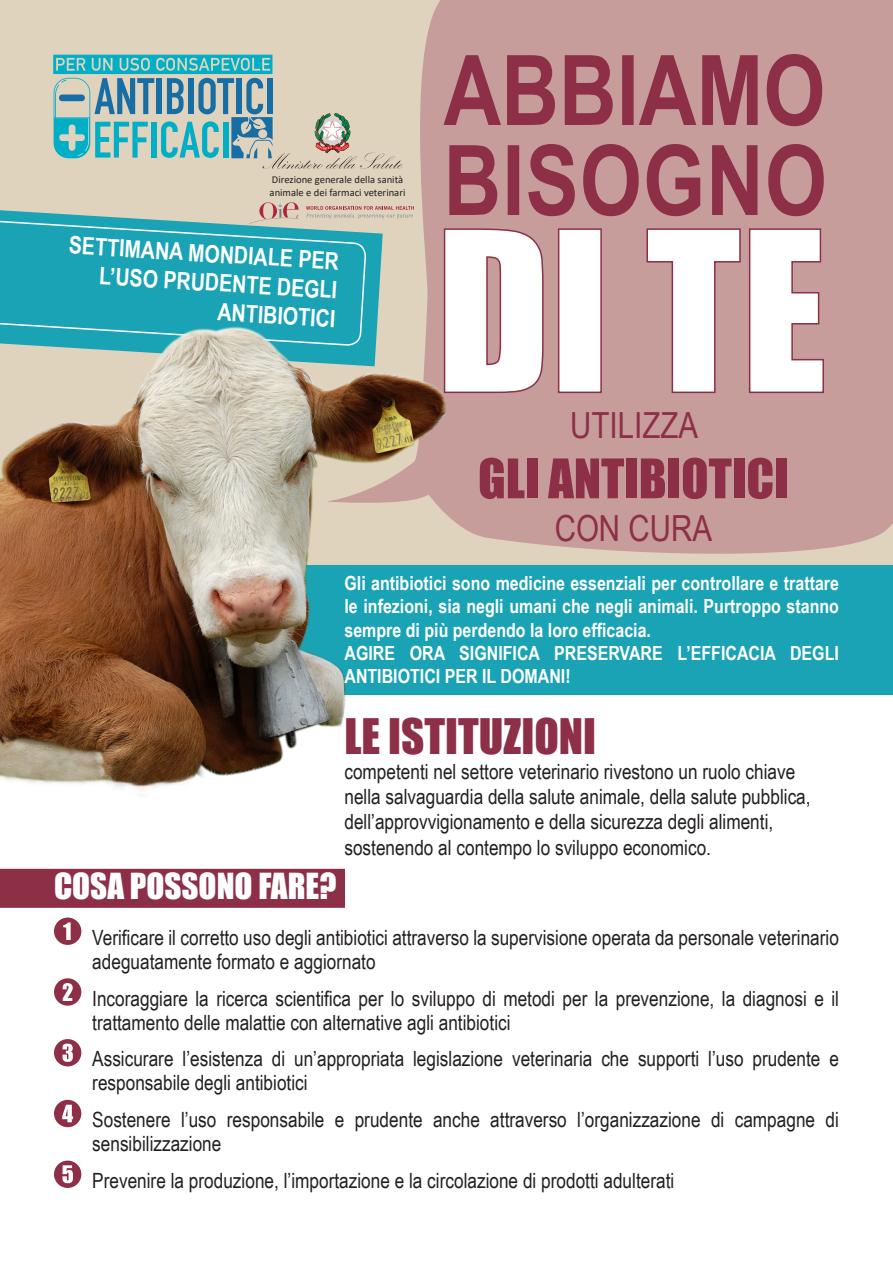
<style>
.page{position:relative;width:893px;height:1263px;background:#fff}
.page>*{position:absolute;margin:0;border:0;box-sizing:border-box;transform-origin:0 0}
.t1{font:50.4px "Impact";color:#8d2f47}
.t2{font:45px "Impact";color:#8d2f47}
.t3{font:36px "Arial Narrow";color:#8d2f47}
.Stile_di_paragrafo_2{font:33px "Impact";color:#fff}
.t4{font:700 24px/28.5px "Arial Narrow";color:#fff;text-align:right}
.Stile_di_paragrafo_1{font:21px/24px "Arial Narrow";color:#231f20}
.t5{font:700 19.5px/23.4px "Arial Narrow";color:#fff;text-align:justify}
.t6{font:10.5px "Calibri";color:#231f20}
</style>
<div class="page">
<div style="left:0;top:0;width:893px;height:568px;background:#e0d3be"></div>
<div style="left:0;top:565px;width:893px;height:129px;background:#1aa2b5"></div>
<div style="left:420px;top:0;width:473px;height:554px;background:#c79d9c"></div>
<svg style="left:443px;top:228px;width:382px;height:166px;background:#e4d0d1"></svg>
<svg style="left:449px;top:144px;width:375px;height:72px;background:#aa6772"></svg>
<svg style="left:443px;top:54px;width:379px;height:72px;background:#a96571"></svg>
<svg style="left:0;top:210px;width:383px;height:106px"></svg>
<svg style="left:0;top:216px;width:367px;height:100px;background:#27a5b6"></svg>
<img style="left:0;top:316px;width:472px;height:480px">
<svg style="left:249px;top:202px;width:50px;height:22px"></svg>
<svg style="left:306px;top:206px;width:108px;height:13px"></svg>
<svg style="left:53px;top:55px;width:350px;height:114px"></svg>
<div style="left:0;top:869px;width:345px;height:39px;background:#8d2f47"></div>
<div style="left:54px;top:917px;width:27px;height:28px;background:#8d2f47;border-radius:50%"></div>
<svg style="left:63px;top:922px;width:8px;height:18px"></svg>
<div style="left:54px;top:978px;width:27px;height:28px;background:#8d2f47;border-radius:50%"></div>
<svg style="left:63px;top:983px;width:10px;height:18px"></svg>
<div style="left:54px;top:1039px;width:27px;height:27px;background:#8d2f47;border-radius:50%"></div>
<svg style="left:63px;top:1043px;width:10px;height:19px"></svg>
<div style="left:54px;top:1100px;width:27px;height:27px;background:#8d2f47;border-radius:50%"></div>
<svg style="left:62px;top:1105px;width:11px;height:17px"></svg>
<div style="left:54px;top:1160px;width:27px;height:28px;background:#8d2f47;border-radius:50%"></div>
<svg style="left:62px;top:1165px;width:11px;height:18px"></svg>
<p class="t6" style="left:272px;top:172px;width:133px">Direzione generale della sanità</p>
<p class="t6" style="left:270px;top:185px;width:137px">animale e dei farmaci veterinari</p>
<p class="t4" style="left:70px;top:228px;width:272px;rotate:4deg">SETTIMANA MONDIALE PER<br>L’USO PRUDENTE DEGLI<br>ANTIBIOTICI</p>
<p class="t3" style="left:570px;top:399px;width:129px">UTILIZZA</p>
<p class="t1" style="left:478px;top:439px;width:312px">GLI ANTIBIOTICI</p>
<p class="t3" style="left:555px;top:502px;width:159px">CON CURA</p>
<p class="t5" style="left:344px;top:570px;width:496px">Gli antibiotici sono medicine essenziali per controllare e trattare le infezioni, sia negli umani che negli animali. Purtroppo stanno sempre di più perdendo la loro efficacia.</p>
<p class="t5" style="left:344px;top:640px;width:496px">AGIRE ORA SIGNIFICA PRESERVARE L’EFFICACIA DEGLI<br>ANTIBIOTICI PER IL DOMANI!</p>
<p class="t2" style="left:344px;top:701px;width:253px">LE ISTITUZIONI</p>
<p class="Stile_di_paragrafo_1" style="left:344px;top:758px;width:468px;line-height:25.2px">competenti nel settore veterinario rivestono un ruolo chiave nella salvaguardia della salute animale, della salute pubblica, dell’approvvigionamento e della sicurezza degli alimenti, sostenendo al contempo lo sviluppo economico.</p>
<p class="Stile_di_paragrafo_2" style="left:54px;top:861px;width:284px">COSA POSSONO FARE?</p>
<p class="Stile_di_paragrafo_1" style="left:92px;top:925px;width:748px">Verificare il corretto uso degli antibiotici attraverso la supervisione operata da personale veterinario adeguatamente formato e aggiornato</p>
<p class="Stile_di_paragrafo_1" style="left:92px;top:985px;width:748px">Incoraggiare la ricerca scientifica per lo sviluppo di metodi per la prevenzione, la diagnosi e il trattamento delle malattie con alternative agli antibiotici</p>
<p class="Stile_di_paragrafo_1" style="left:92px;top:1046px;width:748px">Assicurare l’esistenza di un’appropriata legislazione veterinaria che supporti l’uso prudente e responsabile degli antibiotici</p>
<p class="Stile_di_paragrafo_1" style="left:92px;top:1107px;width:748px">Sostenere l’uso responsabile e prudente anche attraverso l’organizzazione di campagne di sensibilizzazione</p>
<p class="Stile_di_paragrafo_1" style="left:92px;top:1168px;width:583px">Prevenire la produzione, l’importazione e la circolazione di prodotti adulterati</p>
</div>
